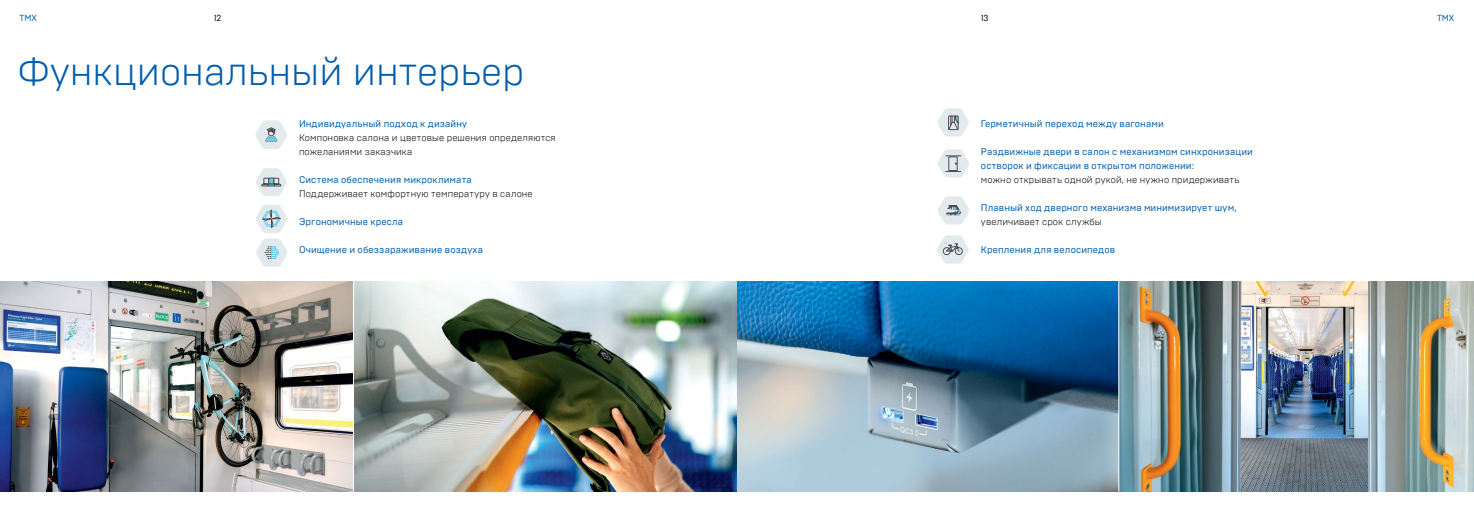
<style>
.page{position:relative;width:1474px;height:521px;background:#fff}
.page>*{position:absolute;margin:0;border:0;box-sizing:border-box;transform-origin:0 0}
.t1{font:300 39.38px "Brutal Type";color:#005dac}
.t2{font:9.62px/14px "Brutal Type";letter-spacing:.01em;color:#005dac}
.t3{font:300 9.62px/14px "Brutal Type";letter-spacing:.01em;color:#000}
.t4{font:8.75px "Brutal Type";color:#005dac}
.t5{font:8.75px "Brutal Type";color:#000}
</style>
<div class="page">
<img style="left:0;top:281px;width:1473px;height:210px">
<hr style="left:353px;top:281px;width:1px;height:210px;background:#fff">
<hr style="left:1118px;top:281px;width:1px;height:210px;background:#fff">
<svg style="left:938px;top:108px;width:31px;height:29px"></svg>
<svg style="left:938px;top:149px;width:31px;height:29px"></svg>
<svg style="left:256px;top:168px;width:31px;height:28px"></svg>
<svg style="left:256px;top:205px;width:31px;height:62px"></svg>
<svg style="left:937px;top:235px;width:31px;height:29px"></svg>
<svg style="left:938px;top:196px;width:31px;height:29px"></svg>
<svg style="left:255px;top:120px;width:32px;height:29px"></svg>
<p class="t4" style="left:20px;top:13px;width:19px">ТМХ</p>
<p class="t5" style="left:214px;top:13px;width:9px">12</p>
<p class="t5" style="left:981px;top:13px;width:9px">13</p>
<p class="t4" style="left:1436px;top:13px;width:19px">ТМХ</p>
<h1 class="t1" style="left:18px;top:48px;width:508px">Функциональный интерьер</h1>
<p class="t2" style="left:299px;top:117px;width:170px">Индивидуальный подход к дизайну</p>
<p class="t3" style="left:299px;top:131px;width:258px">Компоновка салона и цветовые решения определяются пожеланиями заказчика</p>
<p class="t2" style="left:299px;top:173px;width:174px">Система обеспечения микроклимата</p>
<p class="t3" style="left:299px;top:187px;width:235px">Поддерживает комфортную температуру в салоне</p>
<p class="t2" style="left:299px;top:215px;width:106px">Эргономичные кресла</p>
<p class="t2" style="left:299px;top:243px;width:186px">Очищение и обеззараживание воздуха</p>
<p class="t2" style="left:980px;top:117px;width:184px">Герметичный переход между вагонами</p>
<p class="t2" style="left:980px;top:145px;width:273px">Раздвижные двери в салон с механизмом синхронизации остворок и фиксации в открытом положении:</p>
<p class="t3" style="left:980px;top:173px;width:260px">можно открывать одной рукой, не нужно придерживать</p>
<p class="t2" style="left:980px;top:201px;width:257px">Плавный ход дверного механизма минимизирует шум,</p>
<p class="t3" style="left:980px;top:215px;width:122px">увеличивает срок службы</p>
<p class="t2" style="left:980px;top:243px;width:136px">Крепления для велосипедов</p>
</div>
